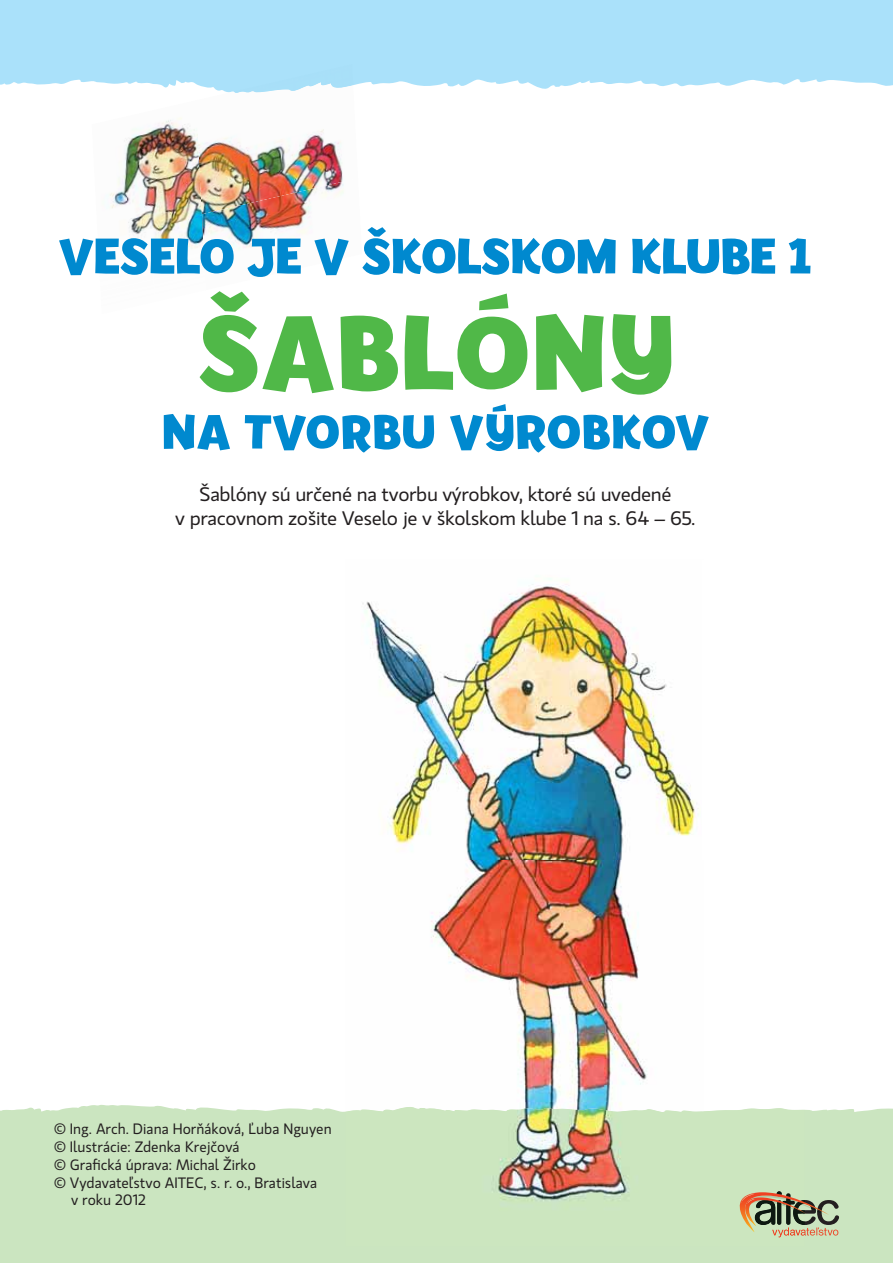
<style>
.page{position:relative;width:893px;height:1263px;background:#fff}
.page>*{position:absolute;margin:0;border:0;box-sizing:border-box;transform-origin:0 0}
.t1{font:700 111px "Billy";letter-spacing:.01em;color:#50b848}
.t2{font:700 52.5px "Billy";letter-spacing:-.01em;color:#0089cf}
.t3{font:700 51px "Billy";letter-spacing:.01em;color:#0089cf}
.t4{font:19.5px/24px "Gloriola Std";letter-spacing:-.02em;color:#231f20;text-align:center;scale:1.05 1}
.t5{font:15px/18px "Gloriola Std";color:#231f20}
</style>
<div class="page">
<div style="left:0;top:0;width:893px;height:89px;background:#aae1fa"></div>
<div style="left:0;top:1105px;width:893px;height:158px;background:#cbe5c0"></div>
<img style="left:345px;top:578px;width:460px;height:529px">
<img style="left:345px;top:1107px;width:460px;height:140px">
<img style="left:737px;top:1192px;width:10px;height:40px">
<img style="left:741px;top:1193px;width:6px;height:10px">
<svg style="left:747px;top:1191px;width:92px;height:46px;background:#a29e80"></svg>
<img style="left:196px;top:82px;width:162px;height:96px">
<img style="left:110px;top:100px;width:94px;height:152px">
<img style="left:202px;top:178px;width:142px;height:74px">
<img style="left:233px;top:64px;width:120px;height:29px">
<h2 class="t2" style="left:59px;top:239px;width:755px">VESELO JE V ŠKOLSKOM KLUBE 1</h2>
<h1 class="t1" style="left:197px;top:316px;width:478px">ŠABLÓNY</h1>
<h3 class="t3" style="left:162px;top:415px;width:549px">NA TVORBU VÝROBKOV</h3>
<h3 class="t4" style="left:175px;top:483px;width:497px">Šablóny sú určené na tvorbu výrobkov, ktoré sú uvedené<br>v pracovnom zošite Veselo je v školskom klube 1 na s. 64 – 65.</h3>
<p class="t5" style="left:54px;top:1121px;width:279px">© Ing. Arch. Diana Horňáková, Ľuba Nguyen © Ilustrácie: Zdenka Krejčová<br>© Grafická úprava: Michal Žirko<br>© Vydavateľstvo AITEC, s. r. o., Bratislava</p>
<p class="t5" style="left:71px;top:1191px;width:76px">v roku 2012</p>
</div>
